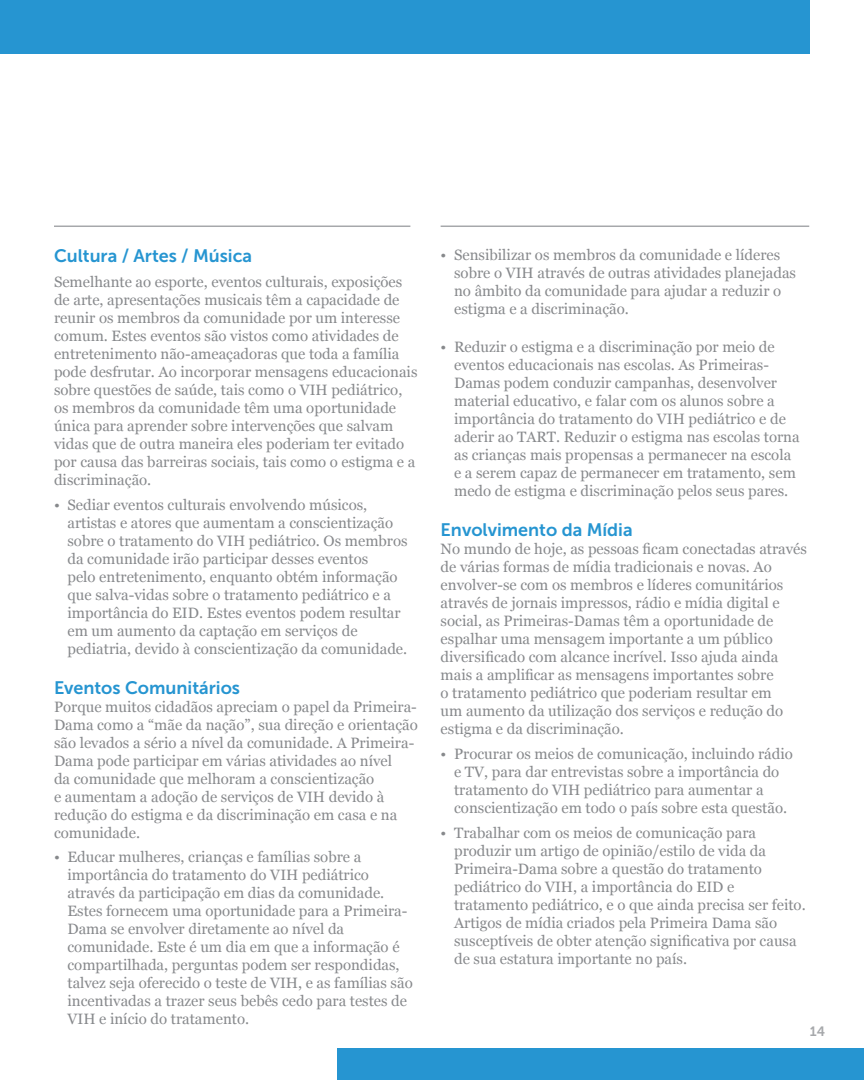
<style>
.page{position:relative;width:864px;height:1080px;background:#fff}
.page>*{position:absolute;margin:0;border:0;box-sizing:border-box;transform-origin:0 0}
.NumberedHeadersSmall{font:18px "Museo Sans 700";color:#2695d1}
.body{font:18px "Museo Sans 700";color:#2695d1}
.body-2{font:15px/18px "Georgia";color:#87898c}
.PullQuote{font:13.5px "Museo Sans 700";color:#a6a8ab}
</style>
<div class="page">
<div style="left:0;top:0;width:809px;height:53px;background:#2695d1"></div>
<div style="left:338px;top:1048px;width:526px;height:32px;background:#2695d1"></div>
<hr style="left:54px;top:226px;width:356px;height:1px;background:#a6a8ab">
<hr style="left:441px;top:226px;width:368px;height:1px;background:#a6a8ab">
<p class="body" style="left:54px;top:246px;width:200px">Cultura / Artes / Música</p>
<p class="body-2" style="left:54px;top:272px;width:365px">Semelhante ao esporte, eventos culturais, exposições de arte, apresentações musicais têm a capacidade de reunir os membros da comunidade por um interesse comum. Estes eventos são vistos como atividades de entretenimento não-ameaçadoras que toda a família pode desfrutar. Ao incorporar mensagens educacionais sobre questões de saúde, tais como o VIH pediátrico, os membros da comunidade têm uma oportunidade única para aprender sobre intervenções que salvam vidas que de outra maneira eles poderiam ter evitado por causa das barreiras sociais, tais como o estigma e a discriminação.</p>
<p class="body-2" style="left:68px;top:495px;width:342px;text-indent:-14px">• Sediar eventos culturais envolvendo músicos, artistas e atores que aumentam a conscientização sobre o tratamento do VIH pediátrico. Os membros da comunidade irão participar desses eventos<br>pelo entretenimento, enquanto obtém informação que salva-vidas sobre o tratamento pediátrico e a importância do EID. Estes eventos podem resultar em um aumento da captação em serviços de pediatria, devido à conscientização da comunidade.</p>
<p class="NumberedHeadersSmall" style="left:54px;top:677px;width:188px">Eventos Comunitários</p>
<p class="body-2" style="left:54px;top:697px;width:365px">Porque muitos cidadãos apreciam o papel da Primeira-Dama como a “mãe da nação”, sua direção e orientação são levados a sério a nível da comunidade. A Primeira-Dama pode participar em várias atividades ao nível<br>da comunidade que melhoram a conscientização<br>e aumentam a adoção de serviços de VIH devido à redução do estigma e da discriminação em casa e na comunidade.</p>
<p class="body-2" style="left:68px;top:847px;width:347px;text-indent:-14px">• Educar mulheres, crianças e famílias sobre a importância do tratamento do VIH pediátrico através da participação em dias da comunidade.<br>Estes fornecem uma oportunidade para a Primeira-Dama se envolver diretamente ao nível da comunidade. Este é um dia em que a informação é compartilhada, perguntas podem ser respondidas, talvez seja oferecido o teste de VIH, e as famílias são incentivadas a trazer seus bebês cedo para testes de VIH e início do tratamento.</p>
<p class="body-2" style="left:454px;top:245px;width:343px;text-indent:-14px">• Sensibilizar os membros da comunidade e líderes sobre o VIH através de outras atividades planejadas no âmbito da comunidade para ajudar a reduzir o estigma e a discriminação.</p>
<p class="body-2" style="left:454px;top:338px;width:347px;text-indent:-14px">• Reduzir o estigma e a discriminação por meio de eventos educacionais nas escolas. As Primeiras-Damas podem conduzir campanhas, desenvolver material educativo, e falar com os alunos sobre a importância do tratamento do VIH pediátrico e de aderir ao TART. Reduzir o estigma nas escolas torna as crianças mais propensas a permanecer na escola e a serem capaz de permanecer em tratamento, sem medo de estigma e discriminação pelos seus pares.</p>
<p class="NumberedHeadersSmall" style="left:441px;top:520px;width:194px">Envolvimento da Mídia</p>
<p class="body-2" style="left:441px;top:539px;width:368px">No mundo de hoje, as pessoas ficam conectadas através de várias formas de mídia tradicionais e novas. Ao envolver-se com os membros e líderes comunitários através de jornais impressos, rádio e mídia digital e social, as Primeiras-Damas têm a oportunidade de espalhar uma mensagem importante a um público diversificado com alcance incrível. Isso ajuda ainda mais a amplificar as mensagens importantes sobre<br>o tratamento pediátrico que poderiam resultar em<br>um aumento da utilização dos serviços e redução do estigma e da discriminação.</p>
<p class="body-2" style="left:454px;top:744px;width:340px;text-indent:-14px">• Procurar os meios de comunicação, incluindo rádio e TV, para dar entrevistas sobre a importância do tratamento do VIH pediátrico para aumentar a conscientização em todo o país sobre esta questão.</p>
<p class="body-2" style="left:454px;top:823px;width:353px;text-indent:-14px">• Trabalhar com os meios de comunicação para produzir um artigo de opinião/estilo de vida da Primeira-Dama sobre a questão do tratamento pediátrico do VIH, a importância do EID e tratamento pediátrico, e o que ainda precisa ser feito.<br>Artigos de mídia criados pela Primeira Dama são susceptíveis de obter atenção significativa por causa de sua estatura importante no país.</p>
<p class="PullQuote" style="left:810px;top:1024px;width:17px">14</p>
</div>
